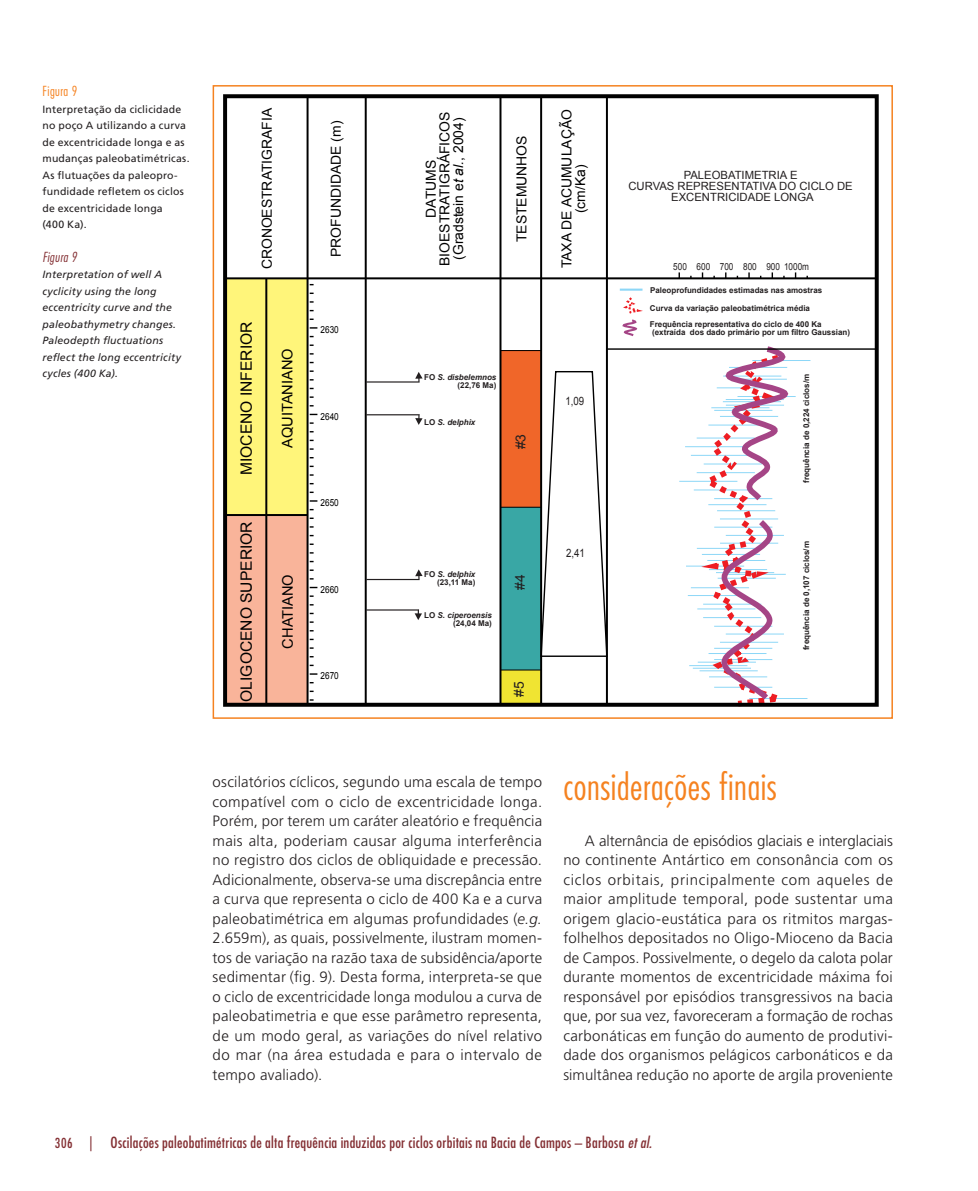
<style>
.page{position:relative;width:978px;height:1191px;background:#fff}
.page>*{position:absolute;margin:0;border:0;box-sizing:border-box;transform-origin:0 0}
.t1{font:300 condensed 36px "Futura Std";letter-spacing:.015em;color:#f58220}
.t2{font:15.45px "Arial";color:#000}
.t3{font:300 15px/19.5px "Frutiger LT Std";letter-spacing:.015em;color:#231f20;text-align:justify}
.t4{font:condensed 15px "Futura Std";letter-spacing:.015em;color:#843034}
.t5{font:14.55px "Arial";color:#000}
.t6{font:13.65px/13.6px "Arial";color:#000;text-align:center}
.t7{font:13.65px "Arial";color:#231f20}
.t8{font:300 condensed 13.5px "Futura Std";letter-spacing:.03em;color:#f58220}
.t9{font:italic 300 condensed 13.5px "Futura Std";letter-spacing:.03em;color:#843034}
.t10{font:11.55px "Arial";color:#231f20;scale:.84 1}
.t11{font:11.4px/11.4px "Arial";color:#231f20;text-align:center}
.t12{font:10.5px/16.5px "Frutiger LT Std";letter-spacing:.015em;color:#231f20}
.t13{font:italic 10.5px/16.5px "Frutiger LT Std";letter-spacing:.015em;color:#231f20}
.t14{font:9.75px "Arial";color:#231f20;scale:.84 1}
.t15{font:9.75px "Arial";color:#000;scale:.84 1}
.t16{font:700 8.1px/8.1px "Arial";color:#231f20;text-align:right}
.t17{font:italic 700 8.1px/8.1px "Arial";color:#231f20;text-align:right}
.t18{font:700 7.95px "Arial";color:#231f20}
.s1{font-style:italic}
.s2{font-style:normal}
.s3{font-size:13.5px}
</style>
<div class="page">
<hr style="left:752px;top:360px;width:58px;height:1px;background:#8dd7f7">
<hr style="left:620px;top:288px;width:22px;height:3px;background:#8dd7f7">
<hr style="left:685px;top:446px;width:58px;height:1px;background:#8dd7f7">
<hr style="left:679px;top:481px;width:58px;height:1px;background:#8dd7f7">
<hr style="left:686px;top:566px;width:58px;height:1px;background:#8dd7f7">
<hr style="left:749px;top:698px;width:58px;height:1px;background:#8dd7f7">
<div style="left:225px;top:278px;width:83px;height:237px;background:#fff57a"></div>
<div style="left:225px;top:515px;width:83px;height:190px;background:#f9b49a"></div>
<hr style="left:307px;top:97px;width:2px;height:608px;background:#000">
<hr style="left:365px;top:97px;width:2px;height:608px;background:#000">
<hr style="left:225px;top:514px;width:83px;height:2px;background:#000">
<hr style="left:225px;top:277px;width:652px;height:2px;background:#000">
<svg style="left:366px;top:372px;width:57px;height:10px"></svg>
<svg style="left:366px;top:414px;width:57px;height:11px"></svg>
<svg style="left:366px;top:569px;width:57px;height:11px"></svg>
<svg style="left:366px;top:609px;width:56px;height:11px"></svg>
<div style="left:501px;top:350px;width:40px;height:157px;background:#f06629"></div>
<div style="left:500px;top:507px;width:41px;height:163px;background:#39a7a5"></div>
<div style="left:500px;top:670px;width:41px;height:34px;background:#f0e432"></div>
<svg style="left:310px;top:327px;width:7px;height:2px"></svg>
<svg style="left:542px;top:370px;width:64px;height:287px"></svg>
<svg style="left:687px;top:346px;width:118px;height:361px"></svg>
<svg style="left:622px;top:297px;width:21px;height:40px"></svg>
<hr style="left:500px;top:507px;width:41px;height:1px;background:#000">
<hr style="left:500px;top:350px;width:41px;height:1px;background:#000">
<hr style="left:499px;top:97px;width:2px;height:608px;background:#000">
<hr style="left:501px;top:669px;width:40px;height:1px;background:#000">
<hr style="left:607px;top:348px;width:270px;height:2px;background:#000">
<hr style="left:606px;top:97px;width:2px;height:606px;background:#000">
<hr style="left:540px;top:97px;width:2px;height:606px;background:#000">
<hr style="left:265px;top:278px;width:2px;height:427px;background:#000">
<div style="left:223px;top:94px;width:656px;height:612px;border:4px solid #000"></div>
<p class="t8" style="left:43px;top:83px;width:36px">Figura 9</p>
<p class="t12" style="left:43px;top:101px;width:149px">Interpretação da ciclicidade no poço A utilizando a curva de excentricidade longa e as mudanças paleobatimétricas.<br>As flutuações da paleopro&shy;fundidade refletem os ciclos de excentricidade longa<br>(400 Ka).</p>
<p class="t9" style="left:43px;top:249px;width:36px">Figura 9</p>
<p class="t13" style="left:43px;top:266px;width:140px">Interpretation of well A cyclicity using the long eccentricity curve and the paleobathymetry changes.<br>Paleodepth fluctuations reflect the long eccentricity cycles (400 Ka).</p>
<p class="t6" style="left:260px;top:269px;width:163px;rotate:-90deg">CRONOESTRATIGRAFIA</p>
<p class="t2" style="left:236px;top:475px;width:155px;rotate:-90deg">MIOCENO INFERIOR</p>
<p class="t2" style="left:236px;top:701px;width:182px;rotate:-90deg">OLIGOCENO SUPERIOR</p>
<p class="t5" style="left:278px;top:448px;width:101px;rotate:-90deg">AQUITANIANO</p>
<p class="t5" style="left:278px;top:648px;width:76px;rotate:-90deg">CHATIANO</p>
<p class="t6" style="left:329px;top:257px;width:137px;rotate:-90deg">PROFUNDIDADE (m)</p>
<p class="t15" style="left:321px;top:323px;width:23px">2630</p>
<p class="t15" style="left:321px;top:410px;width:23px">2640</p>
<p class="t15" style="left:321px;top:496px;width:23px">2650</p>
<p class="t15" style="left:321px;top:583px;width:23px">2660</p>
<p class="t15" style="left:321px;top:669px;width:23px">2670</p>
<p class="t6" style="left:424px;top:266px;width:156px;rotate:-90deg">DATUMS<br>BIOESTRATIGRÁFICOS (Gradstein e<span class="s1">t al.</span>, 2004)</p>
<p class="t6" style="left:515px;top:242px;width:108px;rotate:-90deg">TESTEMUNHOS</p>
<p class="t6" style="left:560px;top:268px;width:160px;rotate:-90deg">TAXA DE ACUMULAÇÃO (cm/Ka)</p>
<p class="t11" style="left:628px;top:169px;width:226px">PALEOBATIMETRIA E<br>CURVAS REPRESENTATIVA DO CICLO DE<br>EXCENTRICIDADE LONGA</p>
<p class="t14" style="left:673px;top:260px;width:163px">500 600 700 800 900 1000m</p>
<p class="t16" style="left:650px;top:287px;width:174px">Paleoprofundidades estimadas nas amostras</p>
<p class="t16" style="left:650px;top:304px;width:162px">Curva da variação paleobatimétrica média</p>
<p class="t16" style="left:650px;top:320px;width:202px;text-align:left">Frequência representativa do ciclo de 400 Ka (extraída dos dado primário por um filtro Gaussian)</p>
<p class="t17" style="left:424px;top:373px;width:74px"><span class="s2">FO</span> S. disbelemnos <span class="s2">(22,76 Ma)</span></p>
<p class="t17" style="left:424px;top:418px;width:53px"><span class="s2">LO</span> S. delphix</p>
<p class="t7" style="left:512px;top:449px;width:17px;rotate:-90deg">#3</p>
<p class="t10" style="left:566px;top:393px;width:24px">1,09</p>
<p class="t18" style="left:801px;top:483px;width:111px;rotate:-90deg">frequência de 0,224 ciclos/m</p>
<p class="t16" style="left:424px;top:570px;width:53px">FO <span class="s1">S. delphix </span>(23,11 Ma)</p>
<p class="t17" style="left:424px;top:611px;width:69px"><span class="s2">LO</span> S. ciperoensis <span class="s2">(24,04 Ma)</span></p>
<p class="t7" style="left:511px;top:590px;width:17px;rotate:-90deg">#4</p>
<p class="t10" style="left:566px;top:546px;width:24px">2,41</p>
<p class="t18" style="left:801px;top:650px;width:111px;rotate:-90deg">frequência de 0,107 ciclos/m</p>
<p class="t7" style="left:510px;top:697px;width:17px;rotate:-90deg">#5</p>
<p class="t3" style="left:213px;top:772px;width:331px">oscilatórios cíclicos, segundo uma escala de tempo compatível com o ciclo de excentricidade longa.<br>Porém, por terem um caráter aleatório e frequência mais alta, poderiam causar alguma interferência no registro dos ciclos de obliquidade e precessão.<br>Adicionalmente, observa-se uma discrepância entre a curva que representa o ciclo de 400 Ka e a curva paleobatimétrica em algumas profundidades (<span class="s1">e.g.<br></span>2.659m), as quais, possivelmente, ilustram momen&shy;tos de variação na razão taxa de subsidência/aporte sedimentar (fig. 9). Desta forma, interpreta-se que o ciclo de excentricidade longa modulou a curva de paleobatimetria e que esse parâmetro representa, de um modo geral, as variações do nível relativo do mar (na área estudada e para o intervalo de tempo avaliado).</p>
<h1 class="t1" style="left:563px;top:765px;width:215px">considerações finais</h1>
<p class="t3" style="left:563px;top:831px;width:331px;text-indent:21px">A alternância de episódios glaciais e interglaciais no continente Antártico em consonância com os ciclos orbitais, principalmente com aqueles de maior amplitude temporal, pode sustentar uma origem glacio-eustática para os ritmitos margas&shy;folhelhos depositados no Oligo-Mioceno da Bacia de Campos. Possivelmente, o degelo da calota polar durante momentos de excentricidade máxima foi responsável por episódios transgressivos na bacia que, por sua vez, favoreceram a formação de rochas carbonáticas em função do aumento de produtivi&shy;dade dos organismos pelágicos carbonáticos e da simultânea redução no aporte de argila proveniente</p>
<p class="t4" style="left:55px;top:1133px;width:602px"><span class="s3">306</span> | Oscilações paleobatimétricas de alta frequência induzidas por ciclos orbitais na Bacia de Campos – Barbosa <span class="s1">etal.</span></p>
</div>
